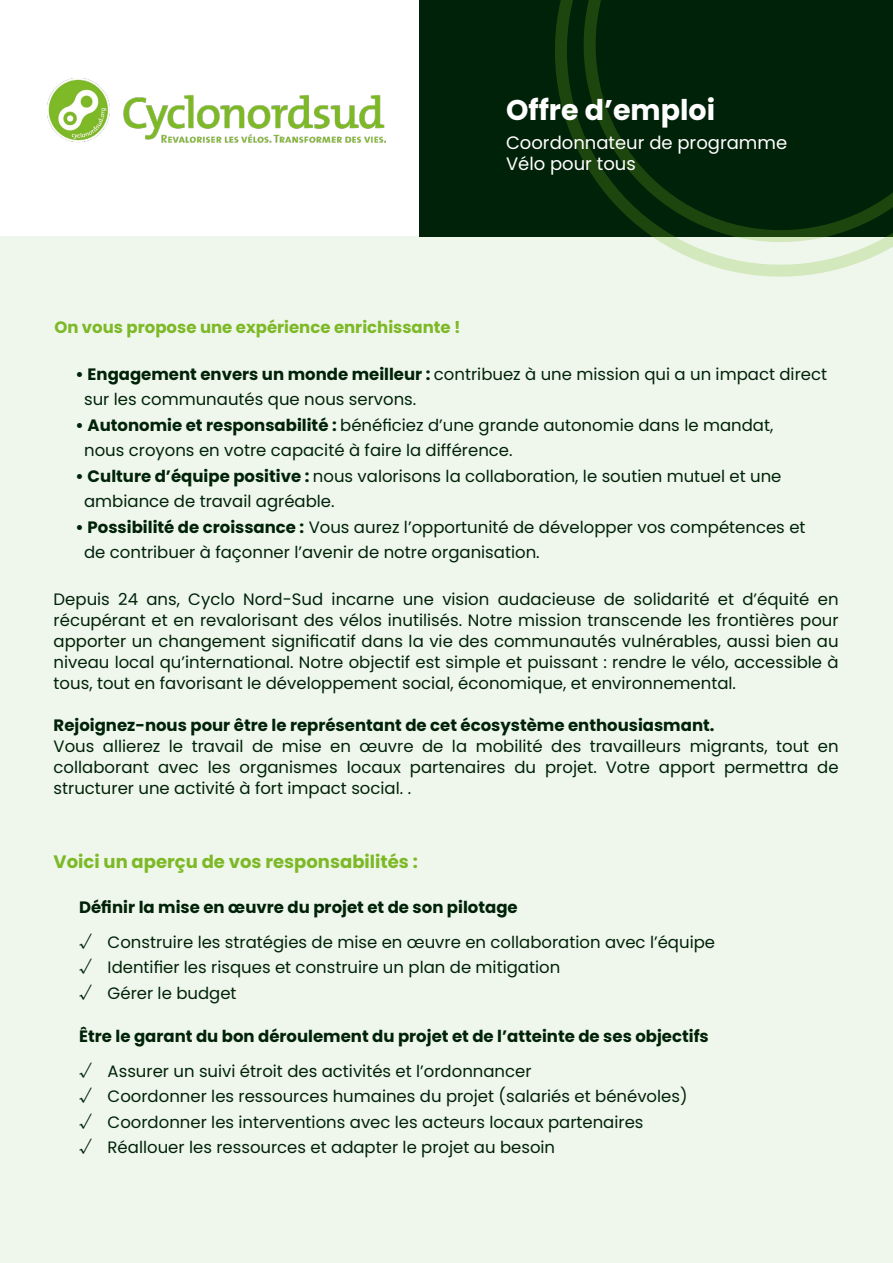
<style>
.page{position:relative;width:893px;height:1263px;background:#fff}
.page>*{position:absolute;margin:0;border:0;box-sizing:border-box;transform-origin:0 0}
.t1{font:700 28.5px "Poppins";color:#fff}
.t2{font:18px/21.6px "Poppins";color:#fff}
.t3{font:700 18px "Poppins";color:#7db927}
.t4{font:16.5px/25.5px "Poppins";color:#002208}
.t5{font:700 16.5px "Poppins";color:#002208}
.t6{font:700 16.5px "Poppins";color:#7db927}
.s1{font-weight:700}
</style>
<div class="page">
<div style="left:0;top:236px;width:893px;height:1027px;background:#eff7ec"></div>
<div style="left:420px;top:0;width:473px;height:236px;background:#002208"></div>
<svg style="left:514px;top:0;width:379px;height:277px"></svg>
<img style="left:48px;top:79px;width:337px;height:64px">
<h1 class="t1" style="left:506px;top:93px;width:211px">Offre d’emploi</h1>
<p class="t2" style="left:506px;top:132px;width:283px">Coordonnateur de programme<br>Vélo pour tous</p>
<p class="t6" style="left:54px;top:318px;width:408px">On vous propose une expérience enrichissante !</p>
<p class="t4" style="left:84px;top:361px;width:744px;text-indent:-8px"><span class="s1">• Engagement envers un monde meilleur :</span> contribuez à une mission qui a un impact direct sur les communautés que nous servons.</p>
<p class="t4" style="left:84px;top:412px;width:691px;text-indent:-8px"><span class="s1">• Autonomie et responsabilité :</span> bénéficiez d’une grande autonomie dans le mandat, nous croyons en votre capacité à faire la différence.</p>
<p class="t4" style="left:84px;top:463px;width:699px;text-indent:-8px"><span class="s1">• Culture d’équipe positive :</span> nous valorisons la collaboration, le soutien mutuel et une ambiance de travail agréable.</p>
<p class="t4" style="left:84px;top:514px;width:723px;text-indent:-8px"><span class="s1">• Possibilité de croissance :</span> Vous aurez l’opportunité de développer vos compétences et de contribuer à façonner l’avenir de notre organisation.</p>
<p class="t4" style="left:54px;top:588px;width:786px;line-height:21px;text-align:justify">Depuis 24 ans, Cyclo Nord-Sud incarne une vision audacieuse de solidarité et d’équité en récupérant et en revalorisant des vélos inutilisés. Notre mission transcende les frontières pour apporter un changement significatif dans la vie des communautés vulnérables, aussi bien au niveau local qu’international. Notre objectif est simple et puissant : rendre le vélo, accessible à tous, tout en favorisant le développement social, économique, et environnemental.</p>
<p class="t5" style="left:54px;top:715px;width:662px">Rejoignez-nous pour être le représentant de cet écosystème enthousiasmant.</p>
<p class="t4" style="left:54px;top:735px;width:786px;line-height:21px;text-align:justify">Vous allierez le travail de mise en œuvre de la mobilité des travailleurs migrants, tout en collaborant avec les organismes locaux partenaires du projet. Votre apport permettra de structurer une activité à fort impact social. .</p>
<p class="t3" style="left:54px;top:852px;width:366px">Voici un aperçu de vos responsabilités :</p>
<p class="t5" style="left:79px;top:898px;width:440px">Définir la mise en œuvre du projet et de son pilotage</p>
<p class="t4" style="left:79px;top:929px;width:637px">√ Construire les stratégies de mise en œuvre en collaboration avec l’équipe √ Identifier les risques et construire un plan de mitigation<br>√ Gérer le budget</p>
<p class="t5" style="left:79px;top:1027px;width:631px">Être le garant du bon déroulement du projet et de l’atteinte de ses objectifs</p>
<p class="t4" style="left:79px;top:1058px;width:610px">√ Assurer un suivi étroit des activités et l’ordonnancer<br>√ Coordonner les ressources humaines du projet (salariés et bénévoles) √ Coordonner les interventions avec les acteurs locaux partenaires<br>√ Réallouer les ressources et adapter le projet au besoin</p>
</div>
